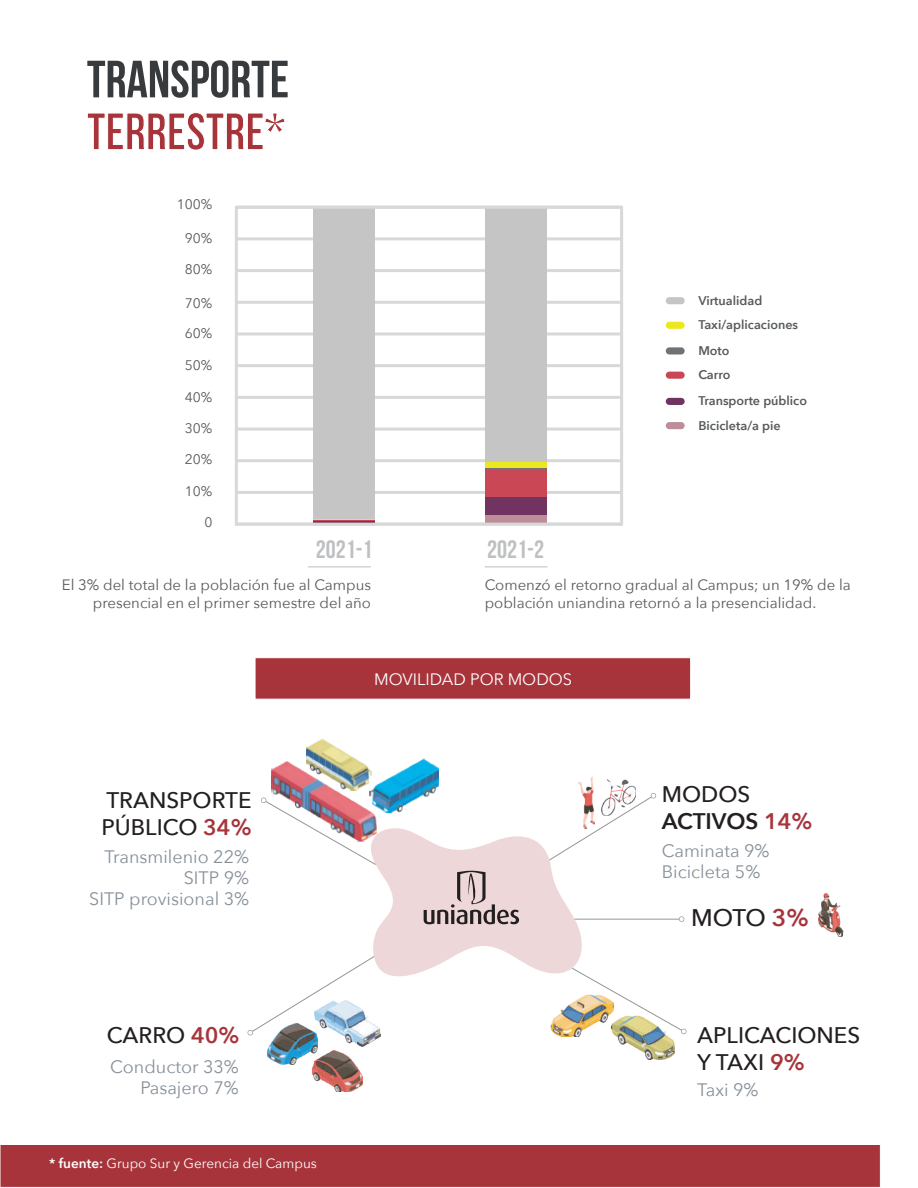
<style>
.page{position:relative;width:918px;height:1188px;background:#fff}
.page>*{position:absolute;margin:0;border:0;box-sizing:border-box;transform-origin:0 0}
.t1{font:700 52.35px "Bebas Neue";color:#383b3e}
.t2{font:700 52.35px "Bebas Neue";color:#a8343b}
.t3{font:700 25.2px "Bebas Neue";color:#bec0c1}
.t4{font:500 24px "Avenir Next";color:#231f20}
.t5{font:500 22.5px/27px "Avenir Next";color:#231f20}
.t6{font:600 22.5px/27px "Avenir Next";color:#231f20}
.t7{font:18px/21px "Avenir Next";color:#879099;text-align:right}
.t8{font:16.5px "Avenir Next";color:#fff}
.t9{font:15px/18px "Avenir Next";color:#575a5b;text-align:right}
.t10{font:13.8px "Avenir Next";color:#575a5b}
.t11{font:13.5px "Avenir Next";color:#fff}
.t12{font:600 12.6px/25px "Avenir Next";color:#575a5b}
.s1{font-weight:600;color:#a8343b}
.s2{font-weight:500}
.s3{color:#a8343b}
.s4{font-weight:600}
</style>
<div class="page">
<hr style="left:236px;top:459px;width:386px;height:3px;background:#d7d9d8">
<hr style="left:236px;top:396px;width:386px;height:3px;background:#d7d9d8">
<hr style="left:236px;top:301px;width:386px;height:3px;background:#d7d9d8">
<hr style="left:236px;top:332px;width:386px;height:3px;background:#d7d9d8">
<hr style="left:236px;top:269px;width:386px;height:3px;background:#d7d9d8">
<hr style="left:236px;top:237px;width:386px;height:3px;background:#d7d9d8">
<hr style="left:236px;top:491px;width:386px;height:3px;background:#d7d9d8">
<hr style="left:236px;top:428px;width:386px;height:3px;background:#d7d9d8">
<hr style="left:236px;top:364px;width:386px;height:3px;background:#d7d9d8">
<hr style="left:314px;top:521px;width:61px;height:2px;background:#71335f">
<hr style="left:314px;top:520px;width:61px;height:1px;background:#ca4755">
<hr style="left:314px;top:518px;width:61px;height:2px;background:#ece820">
<div style="left:314px;top:207px;width:61px;height:311px;background:#c4c5c4"></div>
<div style="left:485px;top:207px;width:61px;height:256px;background:#c4c5c4"></div>
<div style="left:485px;top:515px;width:61px;height:7px;background:#bd8e99"></div>
<div style="left:485px;top:497px;width:61px;height:18px;background:#71335f"></div>
<div style="left:235px;top:206px;width:388px;height:320px;border:3px solid #d7d9d8"></div>
<div style="left:485px;top:470px;width:61px;height:27px;background:#ca4755"></div>
<hr style="left:485px;top:468px;width:61px;height:2px;background:#6f7375">
<div style="left:485px;top:463px;width:61px;height:5px;background:#ece820"></div>
<div style="left:666px;top:297px;width:19px;height:7px;background:#c4c5c4;border-radius:4px"></div>
<div style="left:666px;top:322px;width:19px;height:7px;background:#ece820;border-radius:4px"></div>
<div style="left:666px;top:347px;width:19px;height:8px;background:#6f7375;border-radius:4px"></div>
<div style="left:666px;top:372px;width:19px;height:7px;background:#ca4755;border-radius:4px"></div>
<div style="left:666px;top:398px;width:19px;height:7px;background:#71335f;border-radius:4px"></div>
<div style="left:666px;top:422px;width:19px;height:7px;background:#bd8e99;border-radius:4px"></div>
<hr style="left:485px;top:567px;width:63px;height:1px;background:#bec0c1">
<hr style="left:308px;top:567px;width:63px;height:1px;background:#bec0c1">
<div style="left:255px;top:658px;width:436px;height:41px;background:#a8343b"></div>
<img style="left:271px;top:761px;width:69px;height:32px">
<img style="left:305px;top:739px;width:63px;height:52px">
<img style="left:368px;top:758px;width:71px;height:35px">
<img style="left:818px;top:893px;width:25px;height:43px">
<img style="left:311px;top:1051px;width:51px;height:40px">
<img style="left:317px;top:1036px;width:63px;height:11px">
<img style="left:266px;top:1036px;width:51px;height:29px">
<img style="left:616px;top:1036px;width:58px;height:23px">
<img style="left:559px;top:1036px;width:21px;height:1px">
<img style="left:579px;top:777px;width:15px;height:16px">
<img style="left:607px;top:780px;width:28px;height:13px">
<div style="left:0;top:1144px;width:880px;height:43px;background:#a8343b;border:1px solid #fff"></div>
<svg style="left:247px;top:793px;width:440px;height:243px"></svg>
<h1 class="t1" style="left:87px;top:51px;width:204px">TRANSPORTE</h1>
<h1 class="t2" style="left:87px;top:103px;width:200px">TERRESTRE*</h1>
<p class="t10" style="left:177px;top:193px;width:37px">100%</p>
<p class="t10" style="left:185px;top:227px;width:29px">90%</p>
<p class="t10" style="left:185px;top:258px;width:29px">80%</p>
<p class="t10" style="left:185px;top:292px;width:29px">70%</p>
<p class="t10" style="left:185px;top:321px;width:29px">60%</p>
<p class="t10" style="left:185px;top:354px;width:29px">50%</p>
<p class="t10" style="left:185px;top:386px;width:29px">40%</p>
<p class="t10" style="left:185px;top:416px;width:29px">30%</p>
<p class="t10" style="left:185px;top:448px;width:29px">20%</p>
<p class="t10" style="left:185px;top:479px;width:29px">10%</p>
<p class="t10" style="left:204px;top:511px;width:10px">0</p>
<h2 class="t3" style="left:316px;top:535px;width:58px">2021-1</h2>
<h2 class="t3" style="left:487px;top:535px;width:58px">2021-2</h2>
<p class="t12" style="left:698px;top:288px;width:101px">Virtualidad<br>Taxi/aplicaciones<br>Moto</p>
<p class="t12" style="left:698px;top:361px;width:110px;line-height:26.2px">Carro<br>Transporte público</p>
<p class="t12" style="left:698px;top:412px;width:84px">Bicicleta/a pie</p>
<p class="t9" style="left:62px;top:575px;width:311px">El 3% del total de la población fue al Campus presencial en el primer semestre del año</p>
<p class="t9" style="left:485px;top:576px;width:368px;text-align:left">Comenzó el retorno gradual al Campus; un 19% de la población uniandina retornó a la presencialidad.</p>
<h3 class="t5" style="left:101px;top:786px;width:152px">TRANSPORTE<br>PÚBLICO <span class="s1">34%</span></h3>
<p class="t7" style="left:89px;top:846px;width:161px">Transmilenio 22%<br>SITP 9%<br>SITP provisional 3%</p>
<p class="t8" style="left:374px;top:665px;width:200px">MOVILIDAD POR MODOS</p>
<h3 class="t6" style="left:662px;top:780px;width:152px"><span class="s2">MODOS<br></span>ACTIVOS <span class="s3">14%</span></h3>
<p class="t7" style="left:662px;top:840px;width:109px;text-align:left">Caminata 9%<br>Bicicleta 5%</p>
<h3 class="t4" style="left:691px;top:897px;width:119px">MOTO <span class="s1">3%</span></h3>
<h3 class="t5" style="left:107px;top:1021px;width:134px">CARRO <span class="s1">40%</span></h3>
<h3 class="t5" style="left:697px;top:1021px;width:165px">APLICACIONES<br>Y TAXI <span class="s1">9%</span></h3>
<p class="t7" style="left:110px;top:1055px;width:130px">Conductor 33%<br>Pasajero 7%</p>
<p class="t7" style="left:697px;top:1078px;width:63px">Taxi 9%</p>
<p class="t11" style="left:49px;top:1152px;width:269px"><span class="s4">* fuente:</span> Grupo Sur y Gerencia del Campus</p>
</div>
